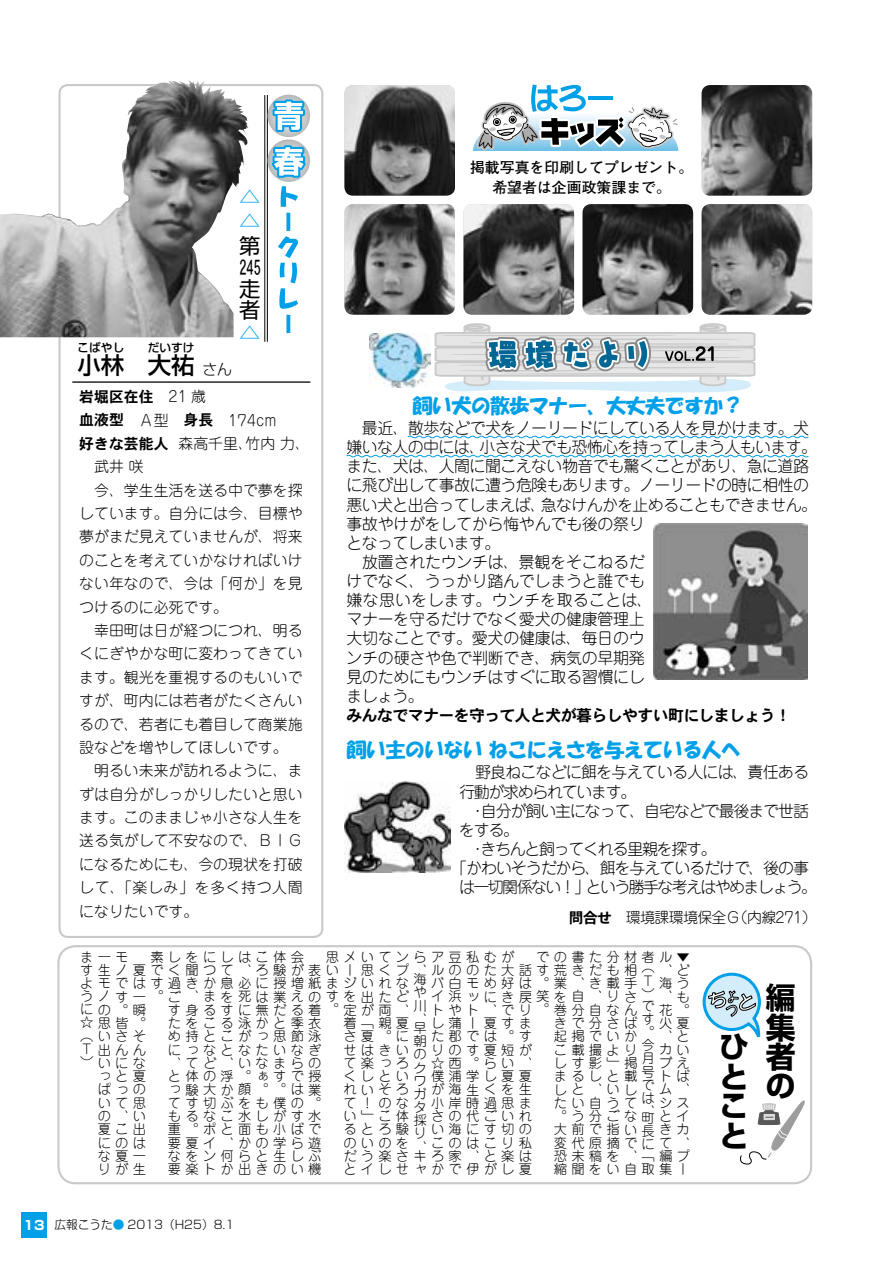
<style>
.page{position:relative;width:893px;height:1263px;background:#fff}
.page>*{position:absolute;margin:0;border:0;box-sizing:border-box;transform-origin:0 0}
.t1{font:29.7px/29.5px "Shin Go Pro Bold 90 msp RKSJ V";color:#000;text-align:right}
.t2{font:500 23.4px "Shin Go Pro";color:#000}
.t3{font:21.3px/23.5px "Shin Go Pro Regular 90 msp RKSJ V";color:#00a0e9}
.t4{font:21.3px/42.5px "Shin Go Pro Regular 90 msp RKSJ V";color:#000}
.t5{font:21.3px "DFHS Gothic W5 WIN RKSJ H";color:#000;scale:.67 1}
.t6{font:20.25px "HGS Soei Kakupoptai";letter-spacing:-.04em;color:#00a0e9}
.t7{font:300 15.9px/19.2px "Jun 101 Pro";letter-spacing:-.035em;color:#000}
.t8{font:300 15.9px "Jun 101 Pro";letter-spacing:-.065em;color:#000}
.t9{font:300 15.9px "Jun 101 Pro";letter-spacing:-.08em;color:#000}
.t10{font:15.9px "DFHS Gothic Std W7";letter-spacing:-.04em;color:#000}
.t11{font:300 15.9px "Jun 101 Pro";letter-spacing:-.1em;color:#000}
.t12{font:300 14.85px/23.4px "Jun 101 Pro";color:#000}
.t13{font:700 14.85px/20.2px "Futo Go B101 Pro";color:#000;text-align:center}
.t14{font:300 14.85px "Jun 101 Pro";letter-spacing:-.04em;color:#000}
.t15{font:14.85px "DFHS Gothic Std W7";color:#000}
.t16{font:300 14.85px "Shin Go Pro";color:#000}
.t17{font:300 13.35px/13.4px "Jun 101 Pro";color:#000}
.t18{font:300 11.7px "Shin Go Pro";color:#000}
.t19{font:500 11.7px "Shin Go Pro";color:#000}
.s1{font-weight:500;font-size:23.4px}
.s2{font-family:"Jun 101 Pro";font-weight:300}
.s3{font-family:"DFHS Gothic Std W7";font-weight:400}
.s4{color:#d3edfb}
.s5{font-weight:700;font-size:12.75px;color:#fff}
.s6{color:#00a0e9}
</style>
<div class="page">
<div style="left:58px;top:84px;width:265px;height:854px;border:2px solid #c9c9ca;border-radius:9px"></div>
<div style="left:57px;top:945px;width:755px;height:239px;border:2px solid #c9c9ca;border-radius:17px"></div>
<svg style="left:702px;top:972px;width:107px;height:202px"></svg>
<hr style="left:72px;top:381px;width:238px;height:2px;background:#000">
<hr style="left:265px;top:95px;width:1px;height:247px;background:#000">
<hr style="left:267px;top:95px;width:1px;height:247px;background:#000">
<div style="left:268px;top:95px;width:42px;height:42px;background:#bebfc0;border-radius:21px"></div>
<svg style="left:268px;top:139px;width:42px;height:43px"></svg>
<svg style="left:273px;top:99px;width:32px;height:33px"></svg>
<svg style="left:272px;top:145px;width:34px;height:33px"></svg>
<svg style="left:281px;top:186px;width:17px;height:21px"></svg>
<svg style="left:286px;top:213px;width:4px;height:18px"></svg>
<svg style="left:278px;top:236px;width:20px;height:73px"></svg>
<svg style="left:286px;top:315px;width:4px;height:18px"></svg>
<img style="left:0;top:80px;width:248px;height:257px">
<svg style="left:407px;top:435px;width:402px;height:4px"></svg>
<svg style="left:346px;top:454px;width:463px;height:4px"></svg>
<img style="left:653px;top:524px;width:155px;height:155px">
<img style="left:344px;top:781px;width:107px;height:91px">
<img style="left:344px;top:85px;width:111px;height:111px">
<img style="left:702px;top:85px;width:110px;height:111px">
<img style="left:702px;top:204px;width:110px;height:111px">
<img style="left:583px;top:204px;width:110px;height:111px">
<img style="left:463px;top:204px;width:111px;height:111px">
<img style="left:344px;top:204px;width:111px;height:111px">
<div style="left:21px;top:1212px;width:26px;height:25px;background:#00a0e9"></div>
<svg style="left:473px;top:84px;width:205px;height:67px"></svg>
<div style="left:464px;top:323px;width:26px;height:9px;border:2px solid #c9c9ca;border-radius:50%"></div>
<div style="left:700px;top:323px;width:26px;height:9px;border:2px solid #c9c9ca;border-radius:50%"></div>
<svg style="left:370px;top:324px;width:385px;height:68px"></svg>
<img style="left:370px;top:334px;width:60px;height:54px">
<h3 class="t3" style="left:239px;top:183px;width:22px">△ △</h3>
<h3 class="t4" style="left:239px;top:222px;width:22px">第走</h3>
<h3 class="t4" style="left:239px;top:286px;width:22px">者</h3>
<h3 class="t3" style="left:239px;top:319px;width:22px">△</h3>
<h3 class="t5" style="left:240px;top:256px;width:33px">245</h3>
<p class="t19" style="left:78px;top:337px;width:48px">こばやし</p>
<p class="t19" style="left:148px;top:337px;width:48px">だいすけ</p>
<p class="t16" style="left:171px;top:357px;width:62px"><span class="s1">祐</span> さん</p>
<p class="t15" style="left:79px;top:388px;width:128px">岩堀区在住<span class="s2">　21 歳</span></p>
<p class="t12" style="left:79px;top:406px;width:232px"><span class="s3">血液型</span>　Ａ型　<span class="s3">身長</span>　174cm<br><span class="s3">好きな芸能人</span> 森高千里、竹内 力、　武井 咲<br>　今、学生生活を送る中で夢を探しています。自分には今、目標や夢がまだ見えていませんが、将来のことを考えていかなければいけない年なので、今は「何か」を見つけるのに必死です。<br>　幸田町は日が経つにつれ、明るくにぎやかな町に変わってきています。観光を重視するのもいいですが、町内には若者がたくさんいるので、若者にも着目して商業施設などを増やしてほしいです。<br>　明るい未来が訪れるように、まずは自分がしっかりしたいと思います。このままじゃ小さな人生を送る気がして不安なので、ＢＩＧになるためにも、今の現状を打破して、「楽しみ」を多く持つ人間になりたいです。</p>
<h2 class="t2" style="left:78px;top:345px;width:95px">小林　大</h2>
<p class="t13" style="left:470px;top:156px;width:225px">掲載写真を印刷してプレゼント。希望者は企画政策課まで。</p>
<h3 class="t6" style="left:413px;top:395px;width:332px">飼い犬の散歩マナー、大丈夫ですか？</h3>
<p class="t7" style="left:347px;top:416px;width:472px">　最近、散歩などで犬をノーリードにしている人を見かけます。犬嫌いな人の中には、小さな犬でも恐怖心を持ってしまう人もいます。また、犬は、人間に聞こえない物音でも驚くことがあり、急に道路に飛び出して事故に遭う危険もあります。ノーリードの時に相性の悪い犬と出合ってしまえば、急なけんかを止めることもできません。事故やけがをしてから悔やんでも後の祭り<br>となってしまいます。<br>　放置されたウンチは、景観をそこねるだ<br>けでなく、うっかり踏んでしまうと誰でも<br>嫌な思いをします。ウンチを取ることは、<br>マナーを守るだけでなく愛犬の健康管理上<br>大切なことです。愛犬の健康は、毎日のウ<br>ンチの硬さや色で判断でき、病気の早期発<br>見のためにもウンチはすぐに取る習慣にし<br>ましょう。</p>
<p class="t10" style="left:347px;top:706px;width:446px">みんなでマナーを守って人と犬が暮らしやすい町にしましょう！</p>
<h3 class="t6" style="left:347px;top:740px;width:396px">飼い主のいない ねこにえさを与えている人へ</h3>
<p class="t7" style="left:459px;top:761px;width:351px">　野良ねこなどに餌を与えている人には、責任ある</p>
<p class="t9" style="left:459px;top:779px;width:179px">行動が求められています。</p>
<p class="t8" style="left:459px;top:798px;width:351px">　・自分が飼い主になって、自宅などで最後まで世話</p>
<p class="t7" style="left:459px;top:818px;width:61px">をする。</p>
<p class="t9" style="left:459px;top:836px;width:259px">　・きちんと飼ってくれる里親を探す。</p>
<p class="t8" style="left:451px;top:855px;width:359px">「かわいそうだから、餌を与えているだけで、後の事</p>
<p class="t11" style="left:459px;top:875px;width:359px">は一切関係ない！」という勝手な考えはやめましょう。</p>
<p class="t14" style="left:569px;top:906px;width:250px"><span class="s3">問合せ</span>　環境課環境保全Ｇ（内線271）</p>
<p class="t17" style="left:361px;top:948px;width:155px">いてンらア豆私むが思く</p>
<p class="t17" style="left:133px;top:948px;width:172px;text-indent:18px">素しをにしはこ体会夏でく</p>
<p class="t17" style="left:168px;top:981px;width:118px;line-height:26.5px;text-indent:-53px">す一。ご、ま<br>たをこる泳かと</p>
<p class="t17" style="left:168px;top:1028px;width:118px">め持と<br>にっなと<br>、てど、いなまと</p>
<p class="t17" style="left:659px;top:948px;width:32px;text-indent:-123px">での書た分材者ル▼、ど海う、も花。火夏、とカいブえト<br>ム、シスと</p>
<p class="t17" style="left:641px;top:1148px;width:50px;text-indent:-88px">恐未稿を、「編プ取集ー</p>
<p class="t17" style="left:80px;top:948px;width:47px">ま<br>す生ノ</p>
<p class="t17" style="left:80px;top:988px;width:13px">う</p>
<p class="t17" style="left:326px;top:948px;width:30px">思メ</p>
<p class="t17" style="left:185px;top:961px;width:166px">聞つて、ろ験が表いー</p>
<p class="t17" style="left:80px;top:975px;width:258px">よモではす過きか息必に授増紙ま</p>
<p class="t17" style="left:221px;top:988px;width:190px">を死は業えのすを出たど</p>
<p class="t17" style="left:168px;top:1001px;width:242px">す身るすに無だる着。定が両、</p>
<p class="t17" style="left:98px;top:948px;width:31px">一モ</p>
<p class="t17" style="left:98px;top:988px;width:12px">ノ</p>
<p class="t17" style="left:396px;top:962px;width:242px">プ、ルののた大話す荒きだも相</p>
<p class="t17" style="left:431px;top:975px;width:207px">バ白モめ好は。業、き載手</p>
<p class="t17" style="left:449px;top:988px;width:136px">浜ッにき戻笑を自</p>
<p class="t17" style="left:536px;top:1001px;width:65px">。巻分自</p>
<p class="t17" style="left:554px;top:1015px;width:85px">きで分さば</p>
<p class="t17" style="left:554px;top:1028px;width:84px">起掲でいか</p>
<p class="t17" style="left:554px;top:1041px;width:82px">こ載撮より</p>
<p class="t17" style="left:554px;top:1054px;width:84px">しす影」掲</p>
<p class="t17" style="left:554px;top:1068px;width:13px">ま</p>
<p class="t17" style="left:554px;top:1081px;width:31px">しと</p>
<p class="t17" style="left:554px;top:1094px;width:48px">たい自</p>
<p class="t17" style="left:554px;top:1108px;width:31px">。う</p>
<p class="t17" style="left:641px;top:959px;width:14px">（<br>Ｔ）です。今月号では、</p>
<p class="t17" style="left:554px;top:1110px;width:136px;line-height:11.7px;text-indent:88px">町<br>大前で指い長きカ</p>
<p class="t17" style="left:554px;top:1134px;width:137px">変代原摘でにて、</p>
<p class="t17" style="left:413px;top:971px;width:14px;text-align:justify">海や川、</p>
<p class="t17" style="left:413px;top:1020px;width:14px">早朝のクワガタ採り、</p>
<p class="t17" style="left:343px;top:975px;width:66px">ジいれな</p>
<p class="t17" style="left:343px;top:1015px;width:67px">着「親夏さ夏。にせはきいて楽っろく<br>れいそろて！<br>い」こ体ると<br>のいのをだう<br>と</p>
<h1 class="t1" style="left:721px;top:965px;width:76px;line-height:39.5px"><span class="s4">　</span>編集</h1>
<h1 class="t1" style="left:766px;top:1039px;width:31px;line-height:28.7px;text-align:left">者の</h1>
<p class="t17" style="left:624px;top:988px;width:13px">さ</p>
<p class="t17" style="left:589px;top:988px;width:30px">、り</p>
<p class="t17" style="left:431px;top:988px;width:44px">イ<br>ト<br>し蒲ー</p>
<p class="t17" style="left:431px;top:1041px;width:12px">り</p>
<p class="t17" style="left:431px;top:1081px;width:65px">が海生く</p>
<p class="t17" style="left:80px;top:1001px;width:67px;text-align:right">にの。瞬☆思皆。（いさそ出んん<br>）いにな夏<br>ぱっの<br>いて思<br>の、い<br>夏こ出<br>にのは<br>な夏一<br>が生</p>
<p class="t17" style="left:449px;top:1001px;width:30px">やト</p>
<p class="t17" style="left:378px;top:1001px;width:155px;text-align:right">、でり<br>夏すま<br>た郡では。す<br>のす夏短が<br>☆西。らい、<br>僕浦学し夏夏<br>を生<br>小岸時過思ま<br>さの代ごいれ<br>い海にす切の<br>私<br>楽は<br>しせャかで伊がし夏</p>
<p class="t17" style="left:606px;top:1001px;width:32px">なん</p>
<p class="t17" style="left:168px;top:1015px;width:155px;text-align:right">季衣<br>こがっ思節泳<br>なたいなぎ<br>らの<br>体の浮。ぁすで授<br>っ験大か顔。。は業てす切ぶをも僕の。もるなこ水しがす水面も小ばで<br>、かの学ら遊<br>生しぶ<br>か出きのい機</p>
<h1 class="t1" style="left:719px;top:1028px;width:30px;text-align:justify">ひとこと</h1>
<p class="t17" style="left:80px;top:1040px;width:12px">Ｔ</p>
<p class="t17" style="left:677px;top:1068px;width:15px">ば</p>
<p class="t17" style="left:677px;top:1108px;width:13px">イ</p>
<p class="t17" style="left:361px;top:1068px;width:31px">しと</p>
<p class="t17" style="left:571px;top:1068px;width:48px">るしと</p>
<p class="t17" style="left:98px;top:1068px;width:31px">っと</p>
<p class="t17" style="left:624px;top:1061px;width:14px;line-height:26.5px">載て</p>
<p class="t17" style="left:396px;top:1068px;width:14px">い</p>
<p class="t17" style="left:589px;top:1074px;width:49px;line-height:26.5px">、いし分ごな</p>
<p class="t17" style="left:606px;top:1094px;width:13px">う</p>
<p class="t17" style="left:378px;top:1088px;width:118px;line-height:26.5px">のな<br>ろ験<br>楽さキろ家、と</p>
<p class="t17" style="left:168px;top:1121px;width:101px">重。ポと<br>要夏イ<br>なをン何らと要楽ト</p>
<p class="t17" style="left:431px;top:1134px;width:82px">このはこり</p>
<p class="t17" style="left:554px;top:1161px;width:83px">縮聞をい自</p>
<p class="t17" style="left:361px;top:1161px;width:13px">イ</p>
<p class="t17" style="left:98px;top:1161px;width:12px">り</p>
<p class="t18" style="left:24px;top:1215px;width:212px"><span class="s5">13</span> 広報こうた<span class="s6">●</span> 2013（H25）8.1</p>
</div>
